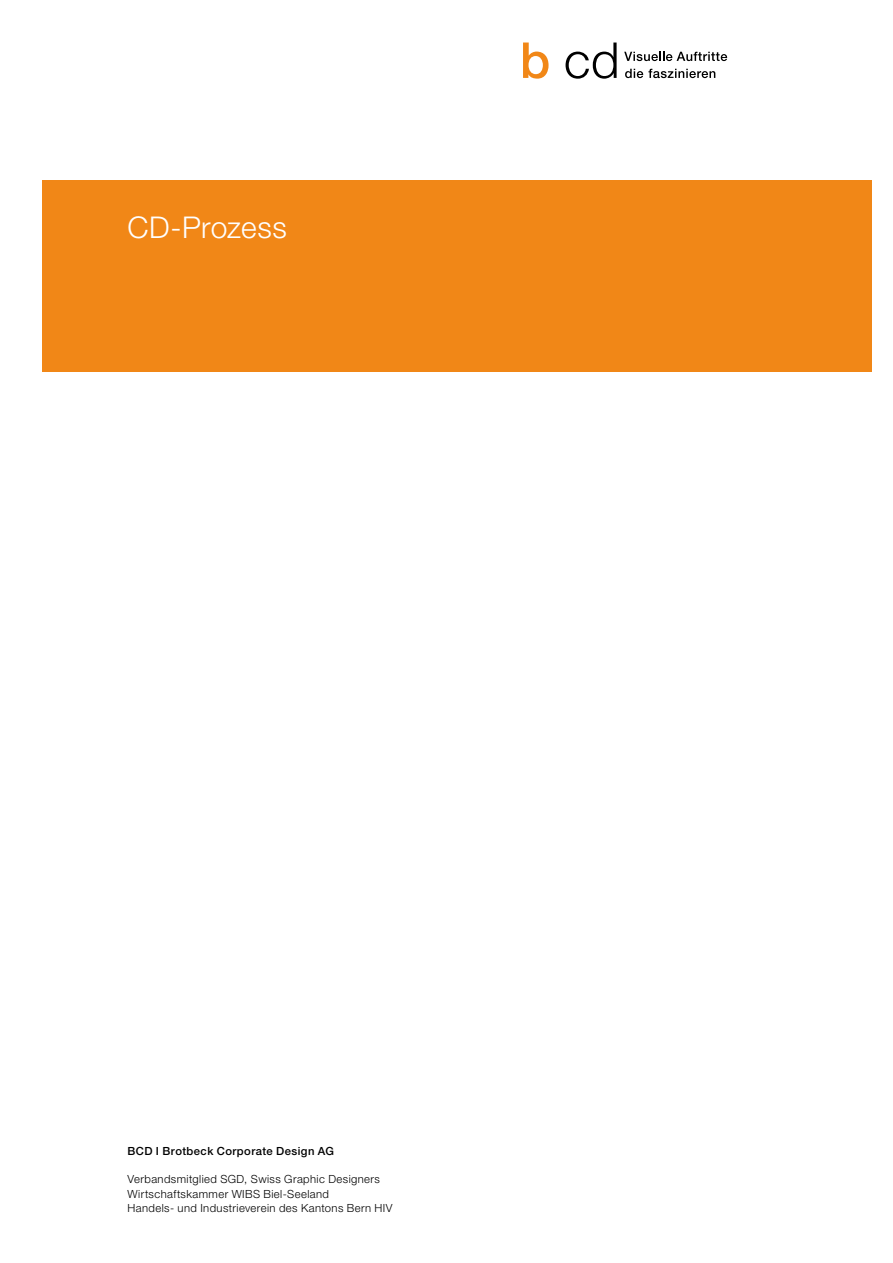
<style>
.page{position:relative;width:893px;height:1263px;background:#fff}
.page>*{position:absolute;margin:0;border:0;box-sizing:border-box;transform-origin:0 0}
.t1{font:300 30px "Helvetica Neue";letter-spacing:.005em;color:#fff}
.t2{font:300 11.25px/14.2px "Helvetica Neue";letter-spacing:.035em;color:#000}
.t3{font:500 11.25px "Helvetica Neue";letter-spacing:.04em;color:#000}
</style>
<div class="page">
<svg style="left:624px;top:52px;width:103px;height:9px"></svg>
<svg style="left:625px;top:69px;width:90px;height:9px"></svg>
<svg style="left:523px;top:43px;width:26px;height:36px"></svg>
<svg style="left:566px;top:43px;width:51px;height:36px"></svg>
<div style="left:43px;top:181px;width:829px;height:191px;background:#f18717"></div>
<h1 class="t1" style="left:128px;top:209px;width:161px">CD-Prozess</h1>
<p class="t3" style="left:128px;top:1144px;width:208px">BCD I Brotbeck Corporate Design AG</p>
<p class="t2" style="left:128px;top:1172px;width:266px">Verbandsmitglied SGD, Swiss Graphic Designers<br>Wirtschaftskammer WIBS Biel-Seeland<br>Handels- und Industrieverein des Kantons Bern HIV</p>
</div>
